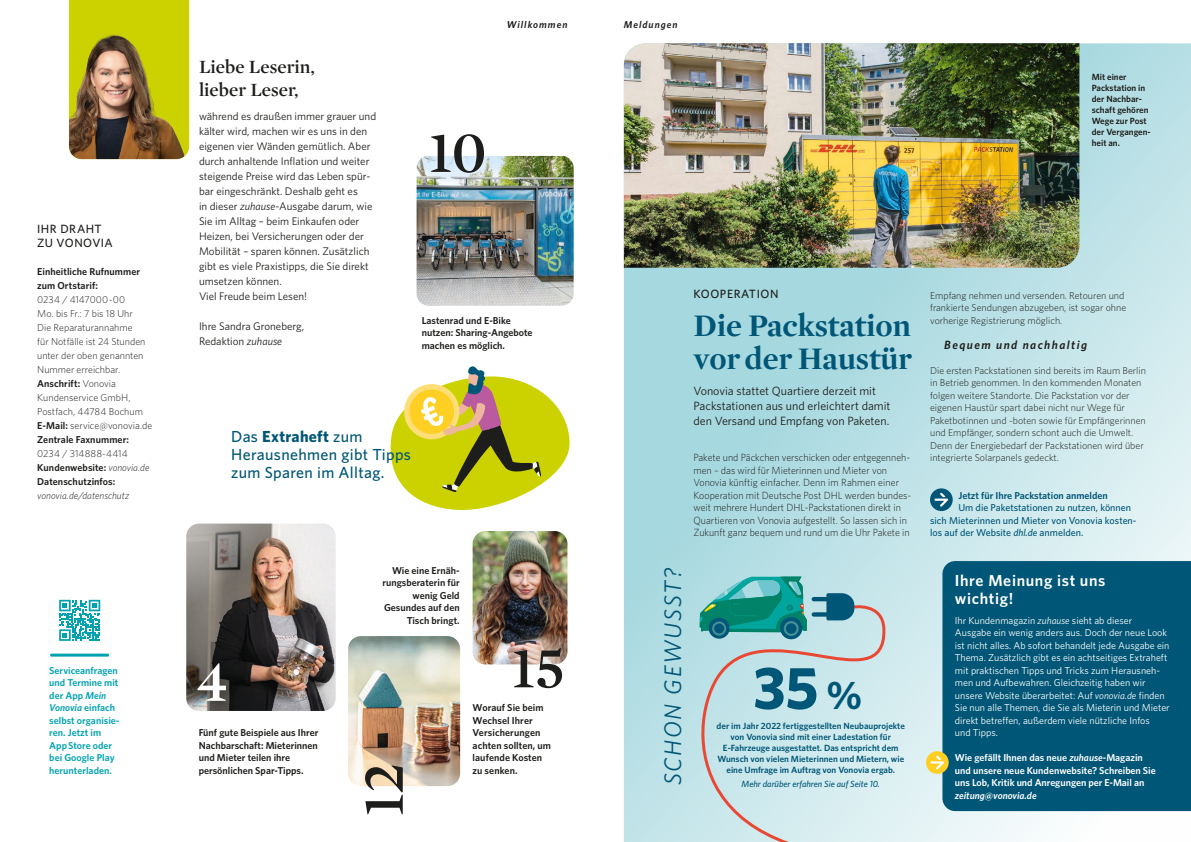
<style>
.page{position:relative;width:1191px;height:842px;background:#fff}
.page>*{position:absolute;margin:0;border:0;box-sizing:border-box;transform-origin:0 0}
.t1{font:600 60px "Mercury Display";color:#1d1d1b}
.t2{font:700 60px "Whitney";color:#005676}
.t3{font:600 60px "Mercury Display";color:#fff}
.t4{font:700 32px/33px "Mercury Display";color:#005676}
.t5{font:italic 24px "Whitney";letter-spacing:.08em;color:#005676}
.t6{font:600 19px/22.8px "Mercury Display";color:#1d1d1b}
.t7{font:500 16px/18px "Whitney";letter-spacing:.02em;color:#005676}
.t8{font:600 16px/18px "Whitney";letter-spacing:.04em;color:#fff}
.t9{font:12px/15px "Whitney";color:#1d1d1b}
.t10{font:500 12px/14px "Whitney";letter-spacing:.045em;color:#1d1d1b}
.t11{font:italic 600 12px "Whitney";letter-spacing:.12em;color:#1d1d1b}
.t12{font:11px/15px "Whitney";color:#1d1d1b}
.t13{font:300 10.4px/12.5px "Whitney";color:#1d1d1b;scale:.96 1}
.t14{font:300 10px/14px "Whitney";color:#1d1d1b}
.t15{font:10px/12.5px "Whitney";color:#fff}
.t16{font:600 10px/12.5px "Whitney";color:#1d1d1b}
.t17{font:600 10px/12.5px "Whitney";color:#00a2b1}
.t18{font:600 10px/12.5px "Whitney";letter-spacing:-.005em;color:#fff}
.t19{font:500 10px/12.5px "Whitney";color:#005676}
.t20{font:600 10px "Whitney";color:#005676}
.t21{font:italic 300 10px "Whitney";color:#1d1d1b}
.t22{font:italic 600 10px "Whitney";letter-spacing:.1em;color:#1d1d1b}
.t23{font:italic 600 10px "Whitney";color:#fff}
.t24{font:600 9px/11px "Whitney";color:#005676;text-align:center}
.t25{font:600 9px/11px "Whitney";color:#1d1d1b}
.t26{font:italic 500 9px "Whitney";color:#005676}
.s1{font-weight:600}
.s2{font-weight:300}
.s3{font-weight:300;font-style:italic}
.s4{font-style:italic}
.s5{font-weight:700}
.s6{font-size:40px}
</style>
<div class="page">
<svg style="left:624px;top:43px;width:567px;height:799px;background:#badee2"></svg>
<svg style="left:684px;top:599px;width:249px;height:243px;background:#cde4e8"></svg>
<svg style="left:826px;top:593px;width:28px;height:27px"></svg>
<div style="left:813px;top:612px;width:24px;height:5px;background:#005676"></div>
<hr style="left:813px;top:597px;width:24px;height:4px;background:#005676">
<img style="left:416px;top:156px;width:157px;height:150px">
<div style="left:942px;top:561px;width:249px;height:250px;background:#005676"></div>
<hr style="left:50px;top:654px;width:59px;height:3px;background:#00a2b1;border-radius:2px">
<img style="left:186px;top:524px;width:150px;height:187px">
<img style="left:348px;top:636px;width:112px;height:150px">
<img style="left:472px;top:531px;width:95px;height:133px">
<img style="left:624px;top:43px;width:455px;height:225px">
<svg style="left:708px;top:618px;width:21px;height:21px"></svg>
<svg style="left:712px;top:621px;width:14px;height:14px"></svg>
<div style="left:714px;top:623px;width:10px;height:10px;background:#005676;border-radius:50%"></div>
<div style="left:780px;top:617px;width:22px;height:22px;background:#005676;border-radius:50%"></div>
<svg style="left:783px;top:621px;width:15px;height:15px"></svg>
<div style="left:786px;top:623px;width:10px;height:11px;background:#005676;border-radius:50%"></div>
<svg style="left:699px;top:576px;width:108px;height:56px;background:#35a29a"></svg>
<svg style="left:59px;top:600px;width:41px;height:41px"></svg>
<div style="left:69px;top:0;width:120px;height:27px;background:#cbd200"></div>
<img style="left:69px;top:27px;width:120px;height:132px">
<div style="left:195px;top:661px;width:39px;height:48px;background:#1d1d1b;opacity:.35"></div>
<svg style="left:503px;top:636px;width:65px;height:29px;background:#b39e95"></svg>
<div style="left:425px;top:128px;width:65px;height:51px;background:#fff;opacity:.5"></div>
<div style="left:926px;top:751px;width:22px;height:23px;background:#ffcf23;border-radius:50%"></div>
<svg style="left:930px;top:755px;width:14px;height:14px"></svg>
<div style="left:930px;top:488px;width:22px;height:23px;background:#005676;border-radius:50%"></div>
<svg style="left:934px;top:493px;width:14px;height:14px"></svg>
<svg style="left:390px;top:366px;width:179px;height:144px"></svg>
<p class="t10" style="left:37px;top:221px;width:77px">IHR DRAHT<br>ZU VONOVIA</p>
<p class="t16" style="left:37px;top:264px;width:104px;line-height:14px">Einheitliche Rufnummer zum Ortstarif:</p>
<p class="t14" style="left:37px;top:292px;width:117px">0234 / 4147000-00<br>Mo. bis Fr.: 7 bis 18 Uhr<br>Die Reparaturannahme<br>für Notfälle ist 24 Stunden unter der oben genannten<br>Nummer erreichbar.<br><span class="s1">Anschrift:</span> Vonovia<br>Kundenservice GmbH,<br>Postfach, 44784 Bochum<br><span class="s1">E-Mail:</span> service@vonovia.de<br><span class="s1">Zentrale Faxnummer:</span></p>
<p class="t16" style="left:37px;top:446px;width:114px;line-height:14px"><span class="s2">0234 / 314888-4414<br></span>Kundenwebsite: <span class="s3">vonovia.de<br></span>Datenschutzinfos:</p>
<p class="t21" style="left:37px;top:489px;width:94px">vonovia.de/datenschutz</p>
<h3 class="t6" style="left:199px;top:55px;width:117px">Liebe Leserin, lieber Leser,</h3>
<p class="t12" style="left:199px;top:108px;width:179px">während es draußen immer grauer und kälter wird, machen wir es uns in den eigenen vier Wänden gemütlich. Aber durch anhaltende Inflation und weiter steigende Preise wird das Leben spür&shy;bar eingeschränkt. Deshalb geht es<br>in dieser <span class="s4">zuhause</span>-Ausgabe darum, wie Sie im Alltag – beim Einkaufen oder Heizen, bei Versicherungen oder der Mobilität – sparen können. Zusätzlich gibt es viele Praxistipps, die Sie direkt umsetzen können.<br>Viel Freude beim Lesen!</p>
<p class="t12" style="left:199px;top:318px;width:107px">Ihre Sandra Groneberg,<br>Redaktion <span class="s4">zuhause</span></p>
<p class="t22" style="left:507px;top:18px;width:62px">Willkommen</p>
<p class="t22" style="left:624px;top:18px;width:55px">Meldungen</p>
<h1 class="t1" style="left:429px;top:109px;width:59px">10</h1>
<p class="t16" style="left:422px;top:314px;width:112px">Lastenrad und E-Bike nutzen: Sharing-Angebote machen es möglich.</p>
<h3 class="t7" style="left:231px;top:427px;width:181px">Das <span class="s5">Extraheft</span> zum<br>Herausnehmen gibt Tipps zum Sparen im Alltag.</h3>
<p class="t10" style="left:693px;top:287px;width:87px">KOOPERATION</p>
<h2 class="t4" style="left:693px;top:308px;width:220px">Die Packstation vor der Haustür</h2>
<p class="t9" style="left:693px;top:383px;width:198px">Vonovia stattet Quartiere derzeit mit<br>Packstationen aus und erleichtert damit den Versand und Empfang von Paketen.</p>
<p class="t13" style="left:693px;top:451px;width:228px">Pakete und Päckchen verschicken oder entgegenneh&shy;men – das wird für Mieterinnen und Mieter von Vonovia künftig einfacher. Denn im Rahmen einer Kooperation mit Deutsche Post DHL werden bundes&shy;weit mehrere Hundert DHL-Packstationen direkt in Quartieren von Vonovia aufgestellt. So lassen sich in Zukunft ganz bequem und rund um die Uhr Pakete in</p>
<p class="t16" style="left:382px;top:564px;width:79px;text-align:right">Wie eine Ernäh&shy;rungsberaterin für wenig Geld<br>Gesundes auf den<br>Tisch bringt.</p>
<h3 class="t5" style="left:657px;top:785px;width:219px;rotate:-90deg">SCHON GEWUSST?</h3>
<h1 class="t1" style="left:512px;top:625px;width:55px">15</h1>
<h1 class="t3" style="left:196px;top:638px;width:34px">4</h1>
<p class="t16" style="left:199px;top:726px;width:121px">Fünf gute Beispiele aus Ihrer<br>Nachbarschaft: Mieterinnen und Mieter teilen ihre persönlichen Spar-Tipps.</p>
<p class="t17" style="left:49px;top:664px;width:72px">Serviceanfragen und Termine mit der App <span class="s4">Mein<br>Vonovia</span> einfach selbst organisie&shy;ren. Jetzt im<br>App Store oder bei Google Play herunterladen.</p>
<h1 class="t2" style="left:753px;top:648px;width:111px">35 <span class="s6">%</span></h1>
<p class="t16" style="left:472px;top:701px;width:80px">Worauf Sie beim<br>Wechsel Ihrer<br>Versicherungen achten sollten, um laufende Kosten zu senken.</p>
<p class="t24" style="left:716px;top:720px;width:190px">der im Jahr 2022 fertiggestellten Neubauprojekte von Vonovia sind mit einer Ladestation für E-Fahrzeuge ausgestattet. Das entspricht dem Wunsch von vielen Mieterinnen und Mietern, wie eine Umfrage im Auftrag von Vonovia ergab.</p>
<p class="t26" style="left:741px;top:778px;width:140px">Mehr darüber erfahren Sie auf Seite 10.</p>
<h1 class="t1" style="left:340px;top:816px;width:55px;rotate:-90deg">12</h1>
<p class="t25" style="left:1091px;top:71px;width:61px">Mit einer<br>Packstation in der Nachbar&shy;schaft gehören<br>Wege zur Post der Vergangen&shy;heit an.</p>
<p class="t14" style="left:930px;top:288px;width:197px;line-height:12.5px">Empfang nehmen und versenden. Retouren und frankierte Sendungen abzugeben, ist sogar ohne vorherige Registrierung möglich.</p>
<p class="t11" style="left:944px;top:336px;width:144px">Bequem und nachhaltig</p>
<p class="t14" style="left:930px;top:363px;width:217px;line-height:12.5px">Die ersten Packstationen sind bereits im Raum Berlin in Betrieb genommen. In den kommenden Monaten folgen weitere Standorte. Die Packstation vor der eigenen Haustür spart dabei nicht nur Wege für Paketbotinnen und -boten sowie für Empfängerinnen und Empfänger, sondern schont auch die Umwelt.<br>Denn der Energiebedarf der Packstationen wird über integrierte Solarpanels gedeckt.</p>
<p class="t20" style="left:958px;top:488px;width:151px">Jetzt für Ihre Packstation anmelden</p>
<p class="t19" style="left:930px;top:501px;width:208px;text-indent:28px">Um die Paketstationen zu nutzen, können sich Mieterinnen und Mieter von Vonovia kosten&shy;los auf der Website <span class="s4">dhl.de</span> anmelden.</p>
<h3 class="t8" style="left:955px;top:571px;width:152px">Ihre Meinung ist uns wichtig!</h3>
<p class="t15" style="left:955px;top:614px;width:216px">Ihr Kundenmagazin <span class="s4">zuhause</span> sieht ab dieser Ausgabe ein wenig anders aus. Doch der neue Look ist nicht alles. Ab sofort behandelt jede Ausgabe ein Thema. Zusätzlich gibt es ein achtseitiges Extraheft mit praktischen Tipps und Tricks zum Herausneh&shy;men und Aufbewahren. Gleichzeitig haben wir unsere Website überarbeitet: Auf <span class="s4">vonovia.de</span> finden Sie nun alle Themen, die Sie als Mieterin und Mieter direkt betreffen, außerdem viele nützliche Infos<br>und Tipps.</p>
<p class="t18" style="left:955px;top:751px;width:202px">Wie gefällt Ihnen das neue <span class="s4">zuhause</span>-Magazin und unsere neue Kundenwebsite? Schreiben Sie uns Lob, Kritik und Anregungen per E-Mail an</p>
<p class="t23" style="left:955px;top:788px;width:83px">zeitung@vonovia.de</p>
</div>
